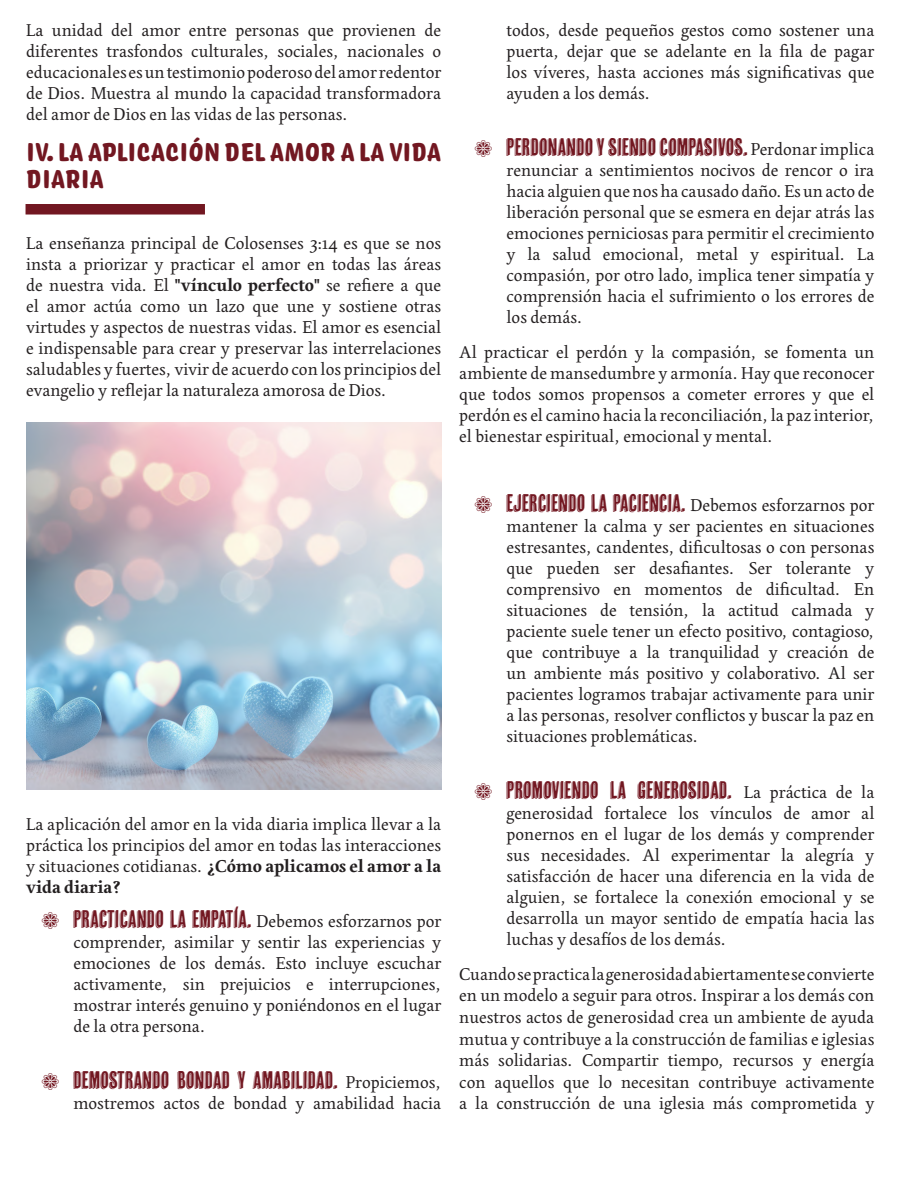
<style>
.page{position:relative;width:918px;height:1188px;background:#fff}
.page>*{position:absolute;margin:0;border:0;box-sizing:border-box;transform-origin:0 0}
.Subheading{font:900 27px/27px "Coniferous";color:#721721}
.t1{font:24px "Cheap Pine";color:#721721}
.Paragraph{font:18px/21px "Edita";color:#231f20;text-align:justify}
.s1{font-weight:700}
.s2{font-family:"Edita"}
.s3{font-family:"Edita";font-size:18px;color:#231f20}
</style>
<div class="page">
<img style="left:26px;top:423px;width:415px;height:366px">
<div style="left:26px;top:204px;width:179px;height:11px;background:#721721"></div>
<p class="Paragraph" style="left:26px;top:20px;width:417px">La unidad del amor entre personas que provienen de diferentes trasfondos culturales, sociales, nacionales o educacionales es un testimonio poderoso del amor redentor de Dios. Muestra al mundo la capacidad transformadora del amor de Dios en las vidas de las personas.</p>
<p class="Subheading" style="left:26px;top:137px;width:417px">IV. LA APLICACIÓN DEL AMOR A LA VIDA<br>DIARIA</p>
<p class="Paragraph" style="left:26px;top:233px;width:417px">La enseñanza principal de Colosenses 3:14 es que se nos insta a priorizar y practicar el amor en todas las áreas de nuestra vida. El <span class="s1">"vínculo perfecto"</span> se refiere a que el amor actúa como un lazo que une y sostiene otras virtudes y aspectos de nuestras vidas. El amor es esencial e indispensable para crear y preservar las interrelaciones saludables y fuertes, vivir de acuerdo con los principios del evangelio y reflejar la naturaleza amorosa de Dios.</p>
<p class="Paragraph" style="left:507px;top:20px;width:369px">todos, desde pequeños gestos como sostener una puerta, dejar que se adelante en la fila de pagar los víveres, hasta acciones más significativas que ayuden a los demás.</p>
<p class="t1" style="left:474px;top:134px;width:402px"><span class="s2">ə</span> PERDONANDO Y SIENDO COMPASIVOS. <span class="s3">Perdonar implica</span></p>
<p class="Paragraph" style="left:507px;top:161px;width:369px">renunciar a sentimientos nocivos de rencor o ira hacia alguien que nos ha causado daño. Es un acto de liberación personal que se esmera en dejar atrás las emociones perniciosas para permitir el crecimiento y la salud emocional, metal y espiritual. La compasión, por otro lado, implica tener simpatía y comprensión hacia el sufrimiento o los errores de los demás.</p>
<p class="Paragraph" style="left:459px;top:342px;width:417px">Al practicar el perdón y la compasión, se fomenta un ambiente de mansedumbre y armonía. Hay que reconocer que todos somos propensos a cometer errores y que el perdón es el camino hacia la reconciliación, la paz interior, el bienestar espiritual, emocional y mental.</p>
<p class="Paragraph" style="left:26px;top:814px;width:417px">La aplicación del amor en la vida diaria implica llevar a la práctica los principios del amor en todas las interacciones y situaciones cotidianas. <span class="s1">¿Cómo aplicamos el amor a la vida diaria?</span></p>
<p class="t1" style="left:41px;top:906px;width:402px"><span class="s2">ə</span> PRACTICANDO LA EMPATÍA. <span class="s3">Debemos esforzarnos por</span></p>
<p class="Paragraph" style="left:73px;top:932px;width:369px">comprender, asimilar y sentir las experiencias y emociones de los demás. Esto incluye escuchar activamente, sin prejuicios e interrupciones, mostrar interés genuino y poniéndonos en el lugar de la otra persona.</p>
<p class="t1" style="left:41px;top:1067px;width:402px"><span class="s2">ə</span> DEMOSTRANDO BONDAD Y AMABILIDAD. <span class="s3">Propiciemos,</span></p>
<p class="Paragraph" style="left:73px;top:1094px;width:369px">mostremos actos de bondad y amabilidad hacia</p>
<p class="t1" style="left:474px;top:489px;width:402px"><span class="s2">ə</span> EJERCIENDO LA PACIENCIA. <span class="s3">Debemos esforzarnos por</span></p>
<p class="Paragraph" style="left:507px;top:516px;width:369px">mantener la calma y ser pacientes en situaciones estresantes, candentes, dificultosas o con personas que pueden ser desafiantes. Ser tolerante y comprensivo en momentos de dificultad. En situaciones de tensión, la actitud calmada y paciente suele tener un efecto positivo, contagioso, que contribuye a la tranquilidad y creación de un ambiente más positivo y colaborativo. Al ser pacientes logramos trabajar activamente para unir a las personas, resolver conflictos y buscar la paz en situaciones problemáticas.</p>
<p class="t1" style="left:474px;top:776px;width:402px"><span class="s2">ə</span> PROMOVIENDO LA GENEROSIDAD. <span class="s3">La práctica de la</span></p>
<p class="Paragraph" style="left:507px;top:803px;width:369px">generosidad fortalece los vínculos de amor al ponernos en el lugar de los demás y comprender sus necesidades. Al experimentar la alegría y satisfacción de hacer una diferencia en la vida de alguien, se fortalece la conexión emocional y se desarrolla un mayor sentido de empatía hacia las luchas y desafíos de los demás.</p>
<p class="Paragraph" style="left:459px;top:964px;width:417px;line-height:21.6px">Cuando se practica la generosidad abiertamente se convierte en un modelo a seguir para otros. Inspirar a los demás con nuestros actos de generosidad crea un ambiente de ayuda mutua y contribuye a la construcción de familias e iglesias más solidarias. Compartir tiempo, recursos y energía con aquellos que lo necesitan contribuye activamente a la construcción de una iglesia más comprometida y</p>
</div>
